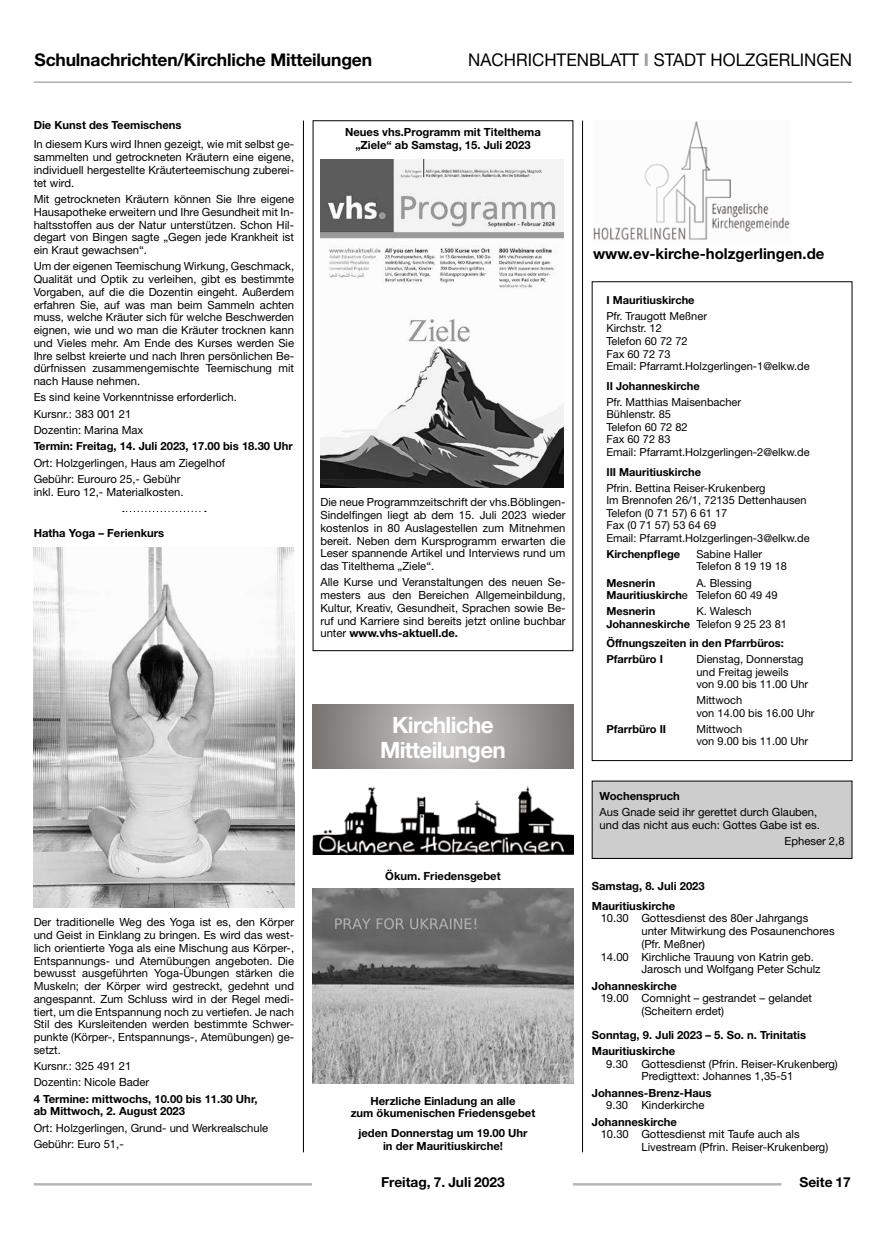
<style>
.page{position:relative;width:886px;height:1241px;background:#fff}
.page>*{position:absolute;margin:0;border:0;box-sizing:border-box;transform-origin:0 0}
.t1{font:700 22.5px/25px "Helvetica Neue";letter-spacing:-.03em;color:#fff;text-align:center}
.t2{font:700 17.5px "Helvetica Neue LT Std";letter-spacing:-.01em;color:#000}
.t3{font:17.5px "Helvetica Neue LT Std";color:#000}
.t4{font:700 15px "Helvetica Neue LT Std";color:#000}
.t5{font:700 13.75px "Helvetica Neue LT Std";color:#000}
.t6{font:11.25px/12.8px "Helvetica Neue LT Std";color:#000}
.t7{font:700 11.25px/12.8px "Helvetica Neue LT Std";color:#000}
.t8{font:11.12px/12.5px "Helvetica Neue LT Std";color:#000}
.t9{font:700 11.12px/16px "Helvetica Neue LT Std";color:#000}
.s1{font-weight:700;color:#a19f9d}
.s2{font-weight:700}
</style>
<div class="page">
<hr style="left:34px;top:1182px;width:747px;height:3px;background:#b7b6b4">
<div style="left:313px;top:1176px;width:260px;height:18px;background:#fff"></div>
<hr style="left:303px;top:120px;width:1px;height:1032px;background:#000">
<hr style="left:582px;top:120px;width:1px;height:1032px;background:#000">
<hr style="left:34px;top:81px;width:818px;height:2px;background:#a19f9d">
<svg style="left:123px;top:510px;width:83px;height:2px"></svg>
<img style="left:34px;top:547px;width:260px;height:360px">
<img style="left:320px;top:159px;width:243px;height:328px">
<div style="left:313px;top:120px;width:260px;height:531px;border:1px solid #000"></div>
<svg style="left:313px;top:704px;width:260px;height:64px;background:#9f9c9b"></svg>
<img style="left:313px;top:785px;width:260px;height:69px">
<img style="left:313px;top:888px;width:260px;height:195px">
<img style="left:594px;top:121px;width:196px;height:119px">
<div style="left:592px;top:781px;width:260px;height:77px;background:#cecdcd"></div>
<h2 class="t2" style="left:35px;top:49px;width:339px">Schulnachrichten/Kirchliche Mitteilungen</h2>
<h2 class="t3" style="left:468px;top:49px;width:385px">NACHRICHTENBLATT <span class="s1">I</span> STADT HOLZGERLINGEN</h2>
<p class="t7" style="left:34px;top:118px;width:149px">Die Kunst des Teemischens</p>
<p class="t6" style="left:34px;top:138px;width:262px;text-align:justify">In diesem Kurs wird Ihnen gezeigt, wie mit selbst ge&shy;sammelten und getrockneten Kräutern eine eigene, individuell hergestellte Kräuterteemischung zuberei&shy;tet wird.</p>
<p class="t6" style="left:34px;top:192px;width:262px;text-align:justify">Mit getrockneten Kräutern können Sie Ihre eigene Hausapotheke erweitern und Ihre Gesundheit mit In&shy;haltsstoffen aus der Natur unterstützen. Schon Hil&shy;degart von Bingen sagte „Gegen jede Krankheit ist ein Kraut gewachsen“.</p>
<p class="t6" style="left:34px;top:260px;width:262px;text-align:justify">Um der eigenen Teemischung Wirkung, Geschmack, Qualität und Optik zu verleihen, gibt es bestimmte Vorgaben, auf die die Dozentin eingeht. Außerdem erfahren Sie, auf was man beim Sammeln achten muss, welche Kräuter sich für welche Beschwerden eignen, wie und wo man die Kräuter trocknen kann und Vieles mehr. Am Ende des Kurses werden Sie Ihre selbst kreierte und nach Ihren persönlichen Be&shy;dürfnissen zusammengemischte Teemischung mit nach Hause nehmen.</p>
<p class="t6" style="left:34px;top:389px;width:205px;line-height:16.2px">Es sind keine Vorkenntnisse erforderlich.<br>Kursnr.: 383 001 21<br>Dozentin: Marina Max</p>
<p class="t7" style="left:34px;top:439px;width:261px">Termin: Freitag, 14. Juli 2023, 17.00 bis 18.30 Uhr</p>
<p class="t6" style="left:34px;top:454px;width:193px;line-height:16.2px">Ort: Holzgerlingen, Haus am Ziegelhof<br>Gebühr: Eurouro 25,- Gebühr</p>
<p class="t6" style="left:34px;top:485px;width:151px">inkl. Euro 12,- Materialkosten.</p>
<p class="t7" style="left:34px;top:526px;width:132px">Hatha Yoga – Ferienkurs</p>
<p class="t6" style="left:34px;top:915px;width:262px;text-align:justify">Der traditionelle Weg des Yoga ist es, den Körper und Geist in Einklang zu bringen. Es wird das west&shy;lich orientierte Yoga als eine Mischung aus Körper-, Entspannungs- und Atemübungen angeboten. Die bewusst ausgeführten Yoga-Übungen stärken die Muskeln; der Körper wird gestreckt, gedehnt und angespannt. Zum Schluss wird in der Regel medi&shy;tiert, um die Entspannung noch zu vertiefen. Je nach Stil des Kursleitenden werden bestimmte Schwer&shy;punkte (Körper-, Entspannungs-, Atemübungen) ge&shy;setzt.</p>
<p class="t6" style="left:34px;top:1057px;width:117px;line-height:16.2px">Kursnr.: 325 491 21<br>Dozentin: Nicole Bader</p>
<p class="t7" style="left:34px;top:1091px;width:225px">4 Termine: mittwochs, 10.00 bis 11.30 Uhr, ab Mittwoch, 2. August 2023</p>
<p class="t6" style="left:34px;top:1119px;width:236px;line-height:16.2px">Ort: Holzgerlingen, Grund- und Werkrealschule<br>Gebühr: Euro 51,-</p>
<p class="t7" style="left:345px;top:125px;width:197px;text-align:center">Neues vhs.Programm mit Titelthema „Ziele“ ab Samstag, 15. Juli 2023</p>
<p class="t6" style="left:320px;top:495px;width:247px;text-align:justify">Die neue Programmzeitschrift der vhs.Böblingen-Sindelfingen liegt ab dem 15. Juli 2023 wieder kostenlos in 80 Auslagestellen zum Mitnehmen bereit. Neben dem Kursprogramm erwarten die Leser spannende Artikel und Interviews rund um das Titelthema „Ziele“.</p>
<p class="t6" style="left:320px;top:575px;width:247px;text-align:justify">Alle Kurse und Veranstaltungen des neuen Se&shy;mesters aus den Bereichen Allgemeinbildung, Kultur, Kreativ, Gesundheit, Sprachen sowie Be&shy;ruf und Karriere sind bereits jetzt online buchbar unter <span class="s2">www.vhs-aktuell.de.</span></p>
<h1 class="t1" style="left:380px;top:712px;width:127px">Kirchliche<br>Mitteilungen</h1>
<p class="t7" style="left:385px;top:869px;width:117px">Ökum. Friedensgebet</p>
<p class="t7" style="left:351px;top:1093px;width:186px;text-align:center">Herzliche Einladung an alle<br>zum ökumenischen Friedensgebet</p>
<p class="t7" style="left:358px;top:1126px;width:171px;text-align:center">jeden Donnerstag um 19.00 Uhr in der Mauritiuskirche!</p>
<h3 class="t4" style="left:593px;top:244px;width:233px">www.ev-kirche-holzgerlingen.de</h3>
<p class="t9" style="left:606px;top:291px;width:90px">I Mauritiuskirche</p>
<p class="t8" style="left:606px;top:309px;width:205px">Pfr. Traugott Meßner<br>Kirchstr. 12<br>Telefon 60 72 72<br>Fax 60 72 73<br>Email: Pfarramt.Holzgerlingen-1@elkw.de</p>
<p class="t9" style="left:606px;top:377px;width:95px">II Johanneskirche</p>
<p class="t8" style="left:606px;top:395px;width:205px">Pfr. Matthias Maisenbacher<br>Bühlenstr. 85<br>Telefon 60 72 82<br>Fax 60 72 83<br>Email: Pfarramt.Holzgerlingen-2@elkw.de</p>
<p class="t9" style="left:606px;top:463px;width:96px">III Mauritiuskirche</p>
<p class="t8" style="left:606px;top:481px;width:205px">Pfrin. Bettina Reiser-Krukenberg<br>Im Brennofen 26/1, 72135 Dettenhausen<br>Telefon (0 71 57) 6 61 17<br>Fax (0 71 57) 53 64 69<br>Email: Pfarramt.Holzgerlingen-3@elkw.de</p>
<p class="t9" style="left:606px;top:545px;width:75px">Kirchenpflege</p>
<p class="t8" style="left:696px;top:547px;width:92px">Sabine Haller<br>Telefon 8 19 19 18</p>
<p class="t9" style="left:606px;top:574px;width:50px">Mesnerin</p>
<p class="t8" style="left:606px;top:576px;width:173px;text-indent:90px">A. Blessing<br><span class="s2">Mauritiuskirch</span>e Telefon 60 49 49</p>
<p class="t9" style="left:606px;top:603px;width:50px">Mesnerin</p>
<p class="t8" style="left:606px;top:604px;width:182px;text-indent:90px">K. Walesch<br><span class="s2">Johanneskirche</span> Telefon 9 25 23 81</p>
<p class="t9" style="left:606px;top:635px;width:179px">Öffnungszeiten in den Pfarrbüros:<br>Pfarrbüro I</p>
<p class="t8" style="left:696px;top:652px;width:113px">Dienstag, Donnerstag und Freitag jeweils von 9.00 bis 11.00 Uhr</p>
<p class="t8" style="left:696px;top:694px;width:120px">Mittwoch<br>von 14.00 bis 16.00 Uhr</p>
<p class="t9" style="left:606px;top:720px;width:61px">Pfarrbüro II</p>
<p class="t8" style="left:696px;top:722px;width:113px">Mittwoch<br>von 9.00 bis 11.00 Uhr</p>
<p class="t7" style="left:599px;top:789px;width:82px">Wochenspruch</p>
<p class="t6" style="left:599px;top:805px;width:222px">Aus Gnade seid ihr gerettet durch Glauben, und das nicht aus euch: Gottes Gabe ist es.</p>
<p class="t6" style="left:784px;top:834px;width:62px">Epheser 2,8</p>
<p class="t7" style="left:592px;top:875px;width:114px;line-height:19.9px">Samstag, 8. Juli 2023<br>Mauritiuskirche</p>
<p class="t6" style="left:601px;top:911px;width:209px">10.30 Gottesdienst des 80er Jahrgangs</p>
<p class="t6" style="left:641px;top:924px;width:195px">unter Mitwirkung des Posaunenchores</p>
<p class="t6" style="left:641px;top:937px;width:65px">(Pfr. Meßner)</p>
<p class="t6" style="left:601px;top:949px;width:215px">14.00 Kirchliche Trauung von Katrin geb.</p>
<p class="t6" style="left:641px;top:962px;width:181px">Jarosch und Wolfgang Peter Schulz</p>
<p class="t7" style="left:592px;top:978px;width:87px">Johanneskirche</p>
<p class="t6" style="left:641px;top:991px;width:172px;text-indent:-41px">19.00 Comnight – gestrandet – gelandet (Scheitern erdet)</p>
<p class="t7" style="left:592px;top:1025px;width:216px;line-height:16.2px">Sonntag, 9. Juli 2023 – 5. So. n. Trinitatis<br>Mauritiuskirche</p>
<p class="t6" style="left:641px;top:1056px;width:198px;text-indent:-35px">9.30 Gottesdienst (Pfrin. Reiser-Krukenberg)<br>Predigttext: Johannes 1,35-51</p>
<p class="t7" style="left:592px;top:1085px;width:121px">Johannes-Brenz-Haus</p>
<p class="t6" style="left:606px;top:1098px;width:100px">9.30 Kinderkirche</p>
<p class="t7" style="left:592px;top:1114px;width:87px">Johanneskirche</p>
<p class="t6" style="left:641px;top:1127px;width:188px;text-indent:-41px">10.30 Gottesdienst mit Taufe auch als<br>Livestream (Pfrin. Reiser-Krukenberg)</p>
<p class="t5" style="left:381px;top:1173px;width:125px">Freitag, 7. Juli 2023</p>
<p class="t5" style="left:799px;top:1173px;width:53px">Seite 17</p>
</div>
